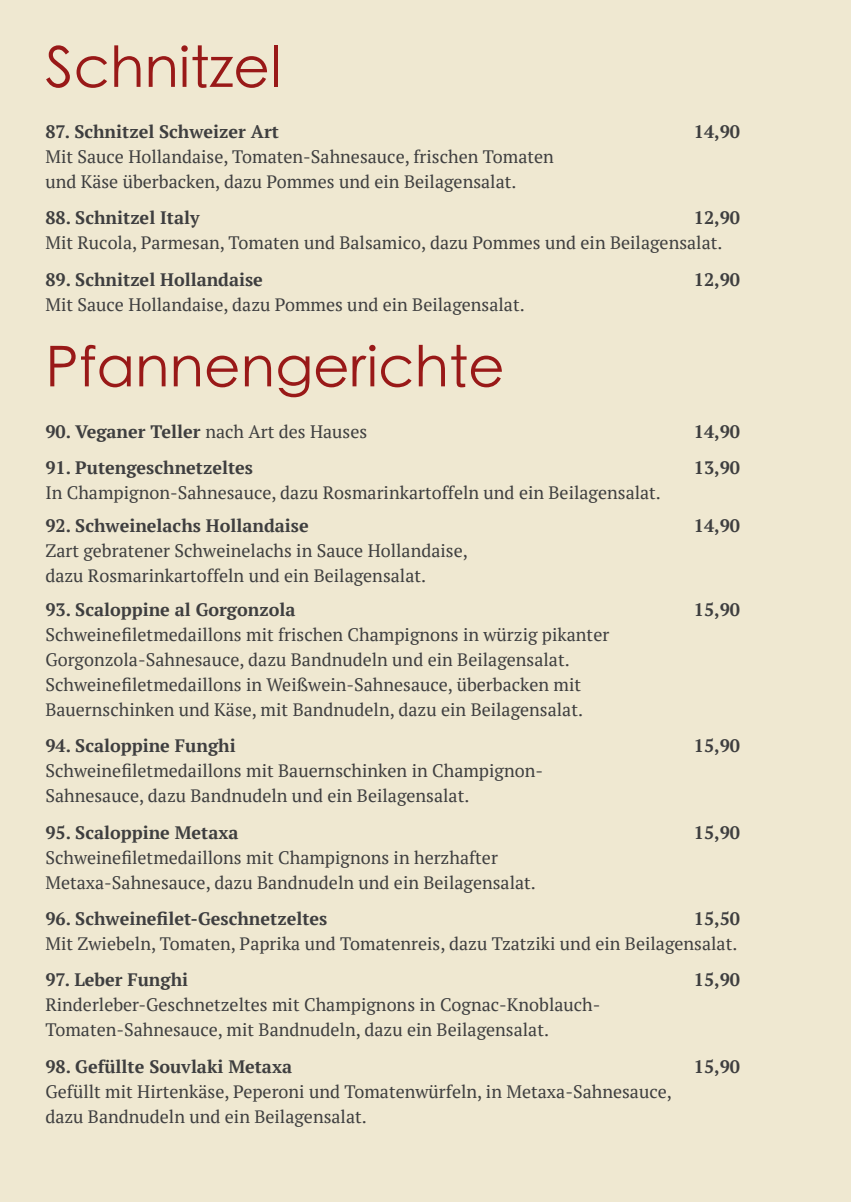
<style>
.page{position:relative;width:851px;height:1202px;background:#fff}
.page>*{position:absolute;margin:0;border:0;box-sizing:border-box;transform-origin:0 0}
.t1{font:300 56.4px "ST Heiti SC";color:#991918}
.t2{font:18px/25px "PT Serif";color:#3e3e3f}
.t3{font:700 18px "PT Serif";color:#3e3e3f}
.s1{font-weight:400}
</style>
<div class="page">
<div style="left:0;top:0;width:850px;height:1202px;background:#efe8d1"></div>
<p class="t1" style="left:45px;top:21px;width:237px">Schnitzel</p>
<p class="t3" style="left:45px;top:120px;width:235px">87. Schnitzel Schweizer Art</p>
<p class="t3" style="left:693px;top:120px;width:48px">14,90</p>
<p class="t2" style="left:45px;top:144px;width:510px">Mit Sauce Hollandaise, Tomaten-Sahnesauce, frischen Tomaten und Käse überbacken, dazu Pommes und ein Beilagensalat.</p>
<p class="t3" style="left:45px;top:206px;width:156px">88. Schnitzel Italy</p>
<p class="t3" style="left:693px;top:206px;width:48px">12,90</p>
<p class="t2" style="left:45px;top:230px;width:678px">Mit Rucola, Parmesan, Tomaten und Balsamico, dazu Pommes und ein Beilagensalat.</p>
<p class="t3" style="left:45px;top:268px;width:219px">89. Schnitzel Hollandaise</p>
<p class="t3" style="left:693px;top:268px;width:48px">12,90</p>
<p class="t2" style="left:45px;top:292px;width:481px">Mit Sauce Hollandaise, dazu Pommes und ein Beilagensalat.</p>
<p class="t1" style="left:45px;top:321px;width:461px">Pfannengerichte</p>
<p class="t3" style="left:45px;top:419px;width:323px">90. Veganer Teller <span class="s1">nach Art des Hauses</span></p>
<p class="t3" style="left:693px;top:419px;width:48px">14,90</p>
<p class="t3" style="left:45px;top:456px;width:209px">91. Putengeschnetzeltes</p>
<p class="t3" style="left:693px;top:456px;width:48px">13,90</p>
<p class="t2" style="left:45px;top:480px;width:617px">In Champignon-Sahnesauce, dazu Rosmarinkartoffeln und ein Beilagensalat.</p>
<p class="t3" style="left:45px;top:514px;width:265px">92. Schweinelachs Hollandaise</p>
<p class="t3" style="left:693px;top:514px;width:48px">14,90</p>
<p class="t2" style="left:45px;top:538px;width:424px">Zart gebratener Schweinelachs in Sauce Hollandaise, dazu Rosmarinkartoffeln und ein Beilagensalat.</p>
<p class="t3" style="left:45px;top:598px;width:251px">93. Scaloppine al Gorgonzola</p>
<p class="t3" style="left:693px;top:598px;width:48px">15,90</p>
<p class="t2" style="left:45px;top:622px;width:565px">Schweinefiletmedaillons mit frischen Champignons in würzig pikanter</p>
<p class="t2" style="left:45px;top:647px;width:525px">Gorgonzola-Sahnesauce, dazu Bandnudeln und ein Beilagensalat.</p>
<p class="t2" style="left:45px;top:672px;width:537px">Schweinefiletmedaillons in Weißwein-Sahnesauce, überbacken mit</p>
<p class="t2" style="left:45px;top:697px;width:539px">Bauernschinken und Käse, mit Bandnudeln, dazu ein Beilagensalat.</p>
<p class="t3" style="left:45px;top:734px;width:192px">94. Scaloppine Funghi</p>
<p class="t3" style="left:693px;top:734px;width:48px">15,90</p>
<p class="t2" style="left:45px;top:758px;width:499px">Schweinefiletmedaillons mit Bauernschinken in Champignon-</p>
<p class="t2" style="left:45px;top:783px;width:425px">Sahnesauce, dazu Bandnudeln und ein Beilagensalat.</p>
<p class="t3" style="left:45px;top:820px;width:195px">95. Scaloppine Metaxa</p>
<p class="t3" style="left:693px;top:820px;width:48px">15,90</p>
<p class="t2" style="left:45px;top:845px;width:454px">Schweinefiletmedaillons mit Champignons in herzhafter</p>
<p class="t2" style="left:45px;top:870px;width:492px">Metaxa-Sahnesauce, dazu Bandnudeln und ein Beilagensalat.</p>
<p class="t3" style="left:45px;top:907px;width:283px">96. Schweinefilet-Geschnetzeltes</p>
<p class="t3" style="left:693px;top:907px;width:48px">15,50</p>
<p class="t2" style="left:45px;top:931px;width:693px">Mit Zwiebeln, Tomaten, Paprika und Tomatenreis, dazu Tzatziki und ein Beilagensalat.</p>
<p class="t3" style="left:45px;top:968px;width:144px">97. Leber Funghi</p>
<p class="t3" style="left:693px;top:968px;width:48px">15,90</p>
<p class="t2" style="left:45px;top:992px;width:556px">Rinderleber-Geschnetzeltes mit Champignons in Cognac-Knoblauch-</p>
<p class="t2" style="left:45px;top:1017px;width:505px">Tomaten-Sahnesauce, mit Bandnudeln, dazu ein Beilagensalat.</p>
<p class="t3" style="left:45px;top:1054px;width:248px">98. Gefüllte Souvlaki Metaxa</p>
<p class="t3" style="left:693px;top:1054px;width:48px">15,90</p>
<p class="t2" style="left:45px;top:1079px;width:628px">Gefüllt mit Hirtenkäse, Peperoni und Tomatenwürfeln, in Metaxa-Sahnesauce, dazu Bandnudeln und ein Beilagensalat.</p>
</div>
